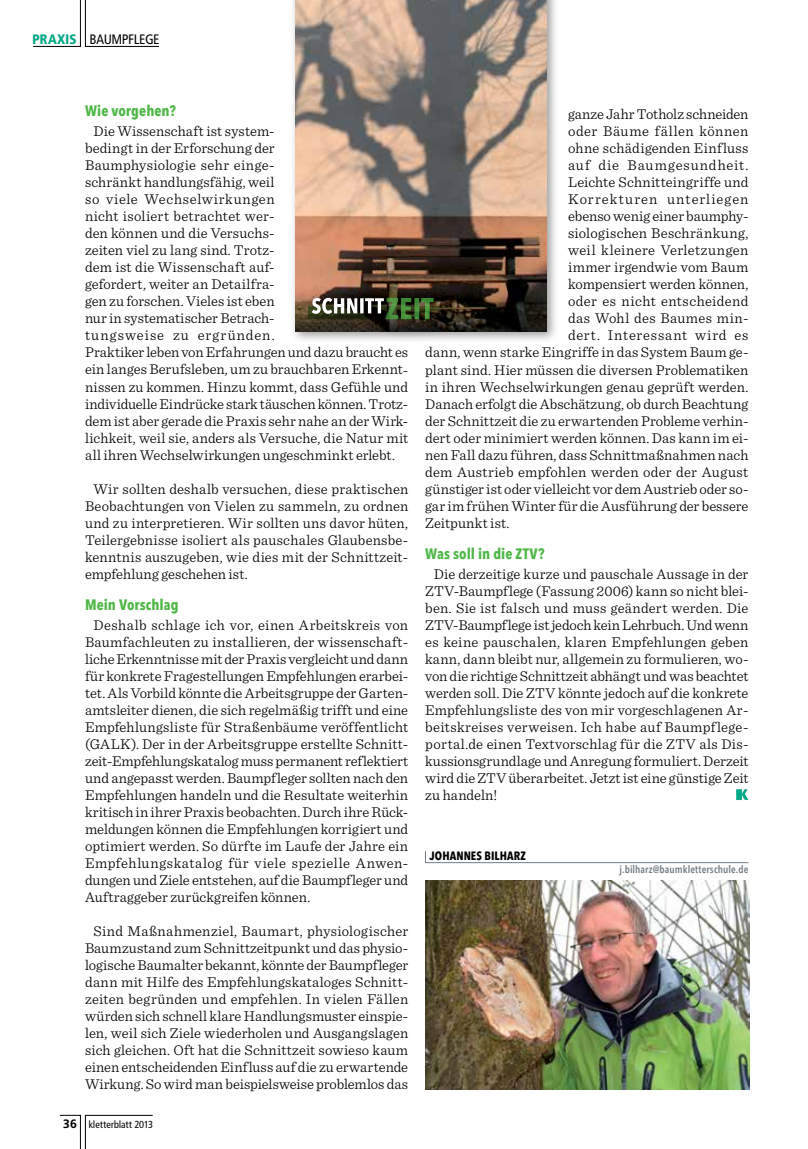
<style>
.page{position:relative;width:808px;height:1149px;background:#fff}
.page>*{position:absolute;margin:0;border:0;box-sizing:border-box;transform-origin:0 0}
.t1{font:700 condensed 15px "Avenir Next LT";color:#50b848}
.t2{font:300 14.85px/17px "Sentinel";letter-spacing:.01em;color:#000;text-align:justify}
.t3{font:300 14.85px "Sentinel";letter-spacing:-.01em;color:#000}
.t4{font:300 14.85px "Sentinel";letter-spacing:-.015em;color:#000}
.t5{font:300 14.85px "Sentinel";letter-spacing:.07em;color:#000}
.t6{font:300 14.85px "Sentinel";letter-spacing:.055em;color:#000}
.t7{font:300 14.85px "Sentinel";letter-spacing:.06em;color:#000}
.t8{font:300 14.85px "Sentinel";letter-spacing:.03em;color:#000}
.t9{font:13.5px "Frutiger Condensed BQ";letter-spacing:.015em;color:#000}
.t10{font:900 13.5px "Frutiger Condensed BQ";letter-spacing:.015em;color:#00a886}
.t11{font:700 condensed 12px "Avenir Next LT";color:#000}
.t12{font:600 condensed 10.5px "Avenir Next LT";letter-spacing:.01em;color:#727d84}
.t13{font:10.05px "Frutiger Condensed BQ";letter-spacing:.02em;color:#000}
.s1{font-family:"Frutiger BQ";font-weight:700;font-size:12px}
</style>
<div class="page">
<svg style="left:33px;top:0;width:127px;height:47px"></svg>
<svg style="left:59px;top:1114px;width:94px;height:34px"></svg>
<img style="left:425px;top:880px;width:325px;height:209px">
<div style="left:290px;top:0;width:269px;height:344px;background:#000;opacity:.4"></div>
<img style="left:296px;top:0;width:251px;height:332px">
<svg style="left:736px;top:789px;width:12px;height:10px"></svg>
<svg style="left:453px;top:306px;width:2px;height:13px"></svg>
<div style="left:379px;top:289px;width:74px;height:50px;background:#000;opacity:.75"></div>
<div style="left:304px;top:290px;width:99px;height:43px;background:#000;opacity:.75"></div>
<svg style="left:312px;top:298px;width:122px;height:21px"></svg>
<p class="t10" style="left:33px;top:30px;width:45px">PRAXIS</p>
<p class="t9" style="left:90px;top:30px;width:71px">BAUMPFLEGE</p>
<p class="t1" style="left:85px;top:102px;width:92px">Wie vorgehen?</p>
<p class="t2" style="left:85px;top:122px;width:325px;text-align:left;text-indent:9px">Die Wissenschaft ist system-<br>bedingt in der Erforschung der<br>Baumphysiologie sehr einge-<br>schränkt handlungsfähig, weil<br>so viele Wechselwirkungen<br>nicht isoliert betrachtet wer-<br>den können und die Versuchs-<br>zeiten viel zu lang sind. Trotz-<br>dem ist die Wissenschaft auf-<br>gefordert, weiter an Detailfra-<br>gen zu forschen. Vieles ist eben<br>nur in systematischer Betrach-<br>tungsweise zu ergründen.<br>Praktiker leben von Erfahrungen und dazu braucht es ein langes Berufsleben, um zu brauchbaren Erkennt&shy;nissen zu kommen. Hinzu kommt, dass Gefühle und individuelle Eindrücke stark täuschen können. Trotz&shy;dem ist aber gerade die Praxis sehr nahe an der Wirk&shy;lichkeit, weil sie, anders als Versuche, die Natur mit all ihren Wechselwirkungen ungeschminkt erlebt.</p>
<p class="t2" style="left:85px;top:479px;width:325px;text-indent:9px">Wir sollten deshalb versuchen, diese praktischen Beobachtungen von Vielen zu sammeln, zu ordnen und zu interpretieren. Wir sollten uns davor hüten, Teilergebnisse isoliert als pauschales Glaubensbe&shy;kenntnis auszugeben, wie dies mit der Schnittzeit&shy;empfehlung geschehen ist.</p>
<p class="t1" style="left:85px;top:595px;width:95px">Mein Vorschlag</p>
<p class="t2" style="left:85px;top:615px;width:325px;text-indent:9px">Deshalb schlage ich vor, einen Arbeitskreis von Baumfachleuten zu installieren, der wissenschaft&shy;liche Erkenntnisse mit der Praxis vergleicht und dann für konkrete Fragestellungen Empfehlungen erarbei&shy;tet. Als Vorbild könnte die Arbeitsgruppe der Garten&shy;amtsleiter dienen, die sich regelmäßig trifft und eine Empfehlungsliste für Straßenbäume veröffentlicht (GALK). Der in der Arbeitsgruppe erstellte Schnitt&shy;zeit-Empfehlungskatalog muss permanent reflektiert und angepasst werden. Baumpfleger sollten nach den Empfehlungen handeln und die Resultate weiterhin kritisch in ihrer Praxis beobachten. Durch ihre Rück&shy;meldungen können die Empfehlungen korrigiert und optimiert werden. So dürfte im Laufe der Jahre ein Empfehlungskatalog für viele spezielle Anwen&shy;dungen und Ziele entstehen, auf die Baumpfleger und Auftraggeber zurückgreifen können.</p>
<p class="t2" style="left:85px;top:921px;width:325px;text-align:center">Sind Maßnahmenziel, Baumart, physiologischer Baumzustand zum Schnittzeitpunkt und das physio&shy;logische Baumalter bekannt, könnte der Baumpfleger dann mit Hilfe des Empfehlungskataloges Schnitt&shy;zeiten begründen und empfehlen. In vielen Fällen würden sich schnell klare Handlungsmuster einspie&shy;len, weil sich Ziele wiederholen und Ausgangslagen sich gleichen. Oft hat die Schnittzeit sowieso kaum einen entscheidenden Einfluss auf die zu erwartende Wirkung. So wird man beispielsweise problemlos das</p>
<p class="t13" style="left:63px;top:1117px;width:91px"><span class="s1">36</span> KLETTERBLATT 2013</p>
<p class="t4" style="left:568px;top:103px;width:182px">ganze Jahr Totholz schneiden</p>
<p class="t2" style="left:568px;top:122px;width:182px">oder Bäume fällen können</p>
<p class="t2" style="left:568px;top:139px;width:182px">ohne schädigenden Einfluss</p>
<p class="t7" style="left:568px;top:154px;width:182px">auf die Baumgesundheit.</p>
<p class="t2" style="left:568px;top:173px;width:182px">Leichte Schnitteingriffe und</p>
<p class="t5" style="left:568px;top:188px;width:182px">Korrekturen unterliegen</p>
<p class="t3" style="left:568px;top:205px;width:182px">ebenso wenig einer baumphy-</p>
<p class="t2" style="left:568px;top:224px;width:182px">siologischen Beschränkung,</p>
<p class="t2" style="left:568px;top:241px;width:182px">weil kleinere Verletzungen</p>
<p class="t2" style="left:568px;top:258px;width:182px">immer irgendwie vom Baum</p>
<p class="t2" style="left:568px;top:275px;width:182px">kompensiert werden können,</p>
<p class="t2" style="left:568px;top:292px;width:182px">oder es nicht entscheidend</p>
<p class="t8" style="left:568px;top:307px;width:182px">das Wohl des Baumes min-</p>
<p class="t6" style="left:568px;top:324px;width:182px">dert. Interessant wird es</p>
<p class="t2" style="left:425px;top:343px;width:325px">dann, wenn starke Eingriffe in das System Baum ge-</p>
<p class="t2" style="left:425px;top:360px;width:325px">plant sind. Hier müssen die diversen Problematiken</p>
<p class="t2" style="left:425px;top:377px;width:325px">in ihren Wechselwirkungen genau geprüft werden.</p>
<p class="t2" style="left:425px;top:394px;width:325px">Danach erfolgt die Abschätzung, ob durch Beachtung</p>
<p class="t2" style="left:425px;top:411px;width:325px">der Schnittzeit die zu erwartenden Probleme verhin-</p>
<p class="t2" style="left:425px;top:428px;width:325px">dert oder minimiert werden können. Das kann im ei-</p>
<p class="t2" style="left:425px;top:445px;width:325px">nen Fall dazu führen, dass Schnittmaßnahmen nach</p>
<p class="t2" style="left:425px;top:462px;width:325px">dem Austrieb empfohlen werden oder der August</p>
<p class="t3" style="left:425px;top:477px;width:325px">günstiger ist oder vielleicht vor dem Austrieb oder so-</p>
<p class="t2" style="left:425px;top:496px;width:325px">gar im frühen Winter für die Ausführung der bessere</p>
<p class="t2" style="left:425px;top:513px;width:86px">Zeitpunkt ist.</p>
<p class="t1" style="left:425px;top:544px;width:121px">Was soll in die ZTV?</p>
<p class="t2" style="left:425px;top:564px;width:325px;text-indent:9px">Die derzeitige kurze und pauschale Aussage in der ZTV-Baumpflege (Fassung 2006) kann so nicht blei&shy;ben. Sie ist falsch und muss geändert werden. Die ZTV-Baumpflege ist jedoch kein Lehrbuch. Und wenn es keine pauschalen, klaren Empfehlungen geben kann, dann bleibt nur, allgemein zu formulieren, wo&shy;von die richtige Schnittzeit abhängt und was beachtet werden soll. Die ZTV könnte jedoch auf die konkrete Empfehlungsliste des von mir vorgeschlagenen Ar&shy;beitskreises verweisen. Ich habe auf Baumpflege&shy;portal.de einen Textvorschlag für die ZTV als Dis&shy;kussionsgrundlage und Anregung formuliert. Derzeit wird die ZTV überarbeitet. Jetzt ist eine günstige Zeit zu handeln!</p>
<p class="t11" style="left:429px;top:847px;width:14px">Johannes</p>
<p class="t11" style="left:484px;top:847px;width:14px">Bilharz</p>
<p class="t12" style="left:619px;top:863px;width:131px">j.bilharz@baumkletterschule.de</p>
</div>
